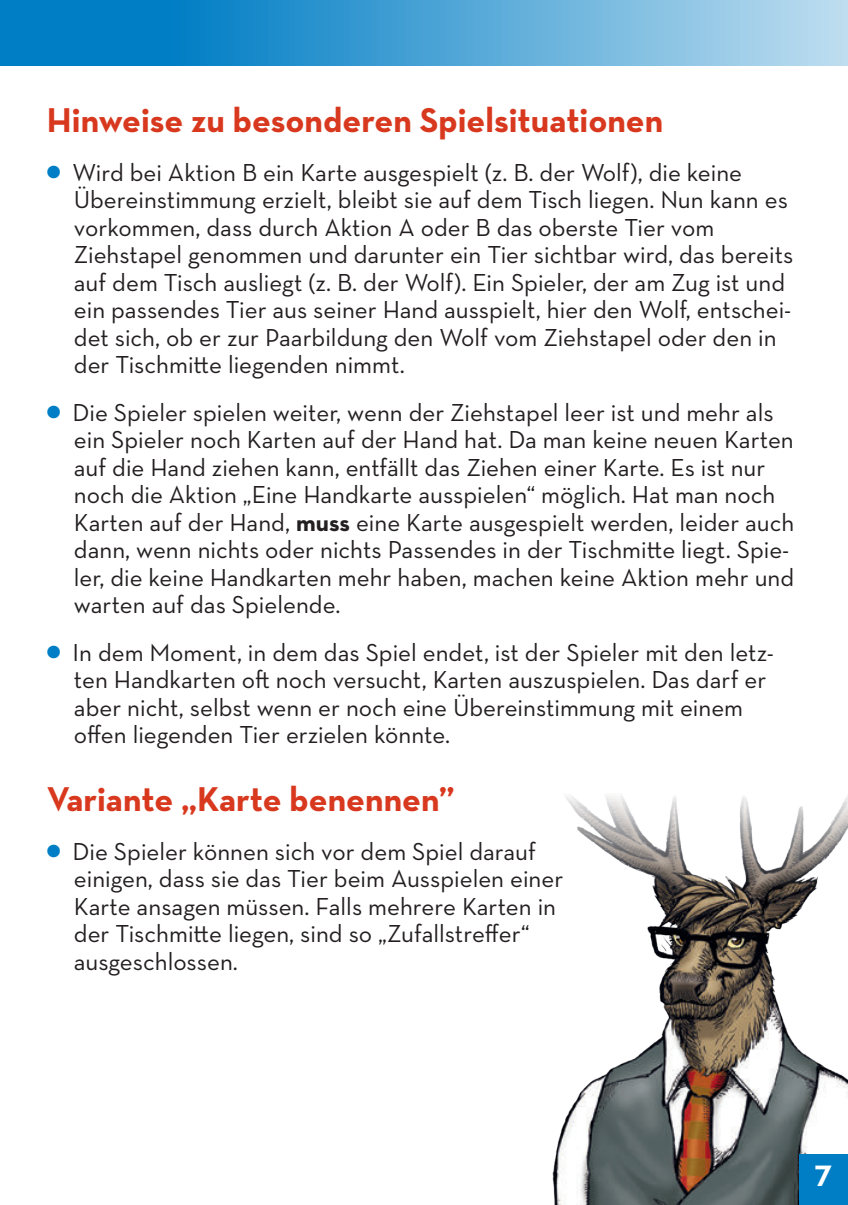
<style>
.page{position:relative;width:848px;height:1205px;background:#fff}
.page>*{position:absolute;margin:0;border:0;box-sizing:border-box;transform-origin:0 0}
.Head{font:700 35px "Neutraface Text";color:#d8381e}
.Fließtext{font:700 30px "Neutraface Text";color:#fff}
.Fließtext-2{font:25px/27.5px "Neutraface Text";color:#231f20}
.s1{color:#007ec5}
.s2{font-weight:700}
</style>
<div class="page">
<img style="left:552px;top:796px;width:295px;height:409px">
<div style="left:0;top:0;width:847px;height:66px;background:linear-gradient(to right,#006ebe,#b7daee)"></div>
<div style="left:798px;top:1153px;width:49px;height:52px;background:#007ec5"></div>
<p class="Head" style="left:47px;top:98px;width:618px">Hinweise zu besonderen Spielsituationen</p>
<p class="Fließtext-2" style="left:74px;top:158px;width:721px;text-indent:-27px"><span class="s1">●</span> Wird bei Aktion B ein Karte ausgespielt (z. B. der Wolf), die keine Übereinstimmung erzielt, bleibt sie auf dem Tisch liegen. Nun kann es vorkommen, dass durch Aktion A oder B das oberste Tier vom Ziehstapel genommen und darunter ein Tier sichtbar wird, das bereits auf dem Tisch ausliegt (z. B. der Wolf). Ein Spieler, der am Zug ist und ein passendes Tier aus seiner Hand ausspielt, hier den Wolf, entschei&shy;det sich, ob er zur Paarbildung den Wolf vom Ziehstapel oder den in der Tischmitte liegenden nimmt.</p>
<p class="Fließtext-2" style="left:74px;top:398px;width:722px;text-indent:-27px"><span class="s1">●</span> Die Spieler spielen weiter, wenn der Ziehstapel leer ist und mehr als ein Spieler noch Karten auf der Hand hat. Da man keine neuen Karten auf die Hand ziehen kann, entfällt das Ziehen einer Karte. Es ist nur noch die Aktion „Eine Handkarte ausspielen“ möglich. Hat man noch Karten auf der Hand, <span class="s2">muss</span> eine Karte ausgespielt werden, leider auch dann, wenn nichts oder nichts Passendes in der Tischmitte liegt. Spie&shy;ler, die keine Handkarten mehr haben, machen keine Aktion mehr und warten auf das Spielende.</p>
<p class="Fließtext-2" style="left:74px;top:638px;width:701px;text-indent:-27px"><span class="s1">●</span> In dem Moment, in dem das Spiel endet, ist der Spieler mit den letz&shy;ten Handkarten oft noch versucht, Karten auszuspielen. Das darf er aber nicht, selbst wenn er noch eine Übereinstimmung mit einem offen liegenden Tier erzielen könnte.</p>
<p class="Head" style="left:47px;top:776px;width:409px">Variante „Karte benennen”</p>
<p class="Fließtext-2" style="left:74px;top:837px;width:491px;text-indent:-27px"><span class="s1">●</span> Die Spieler können sich vor dem Spiel darauf einigen, dass sie das Tier beim Ausspielen einer Karte ansagen müssen. Falls mehrere Karten in der Tischmitte liegen, sind so „Zufallstreffer“ ausgeschlossen.</p>
<p class="Fließtext" style="left:814px;top:1156px;width:19px">7</p>
</div>
